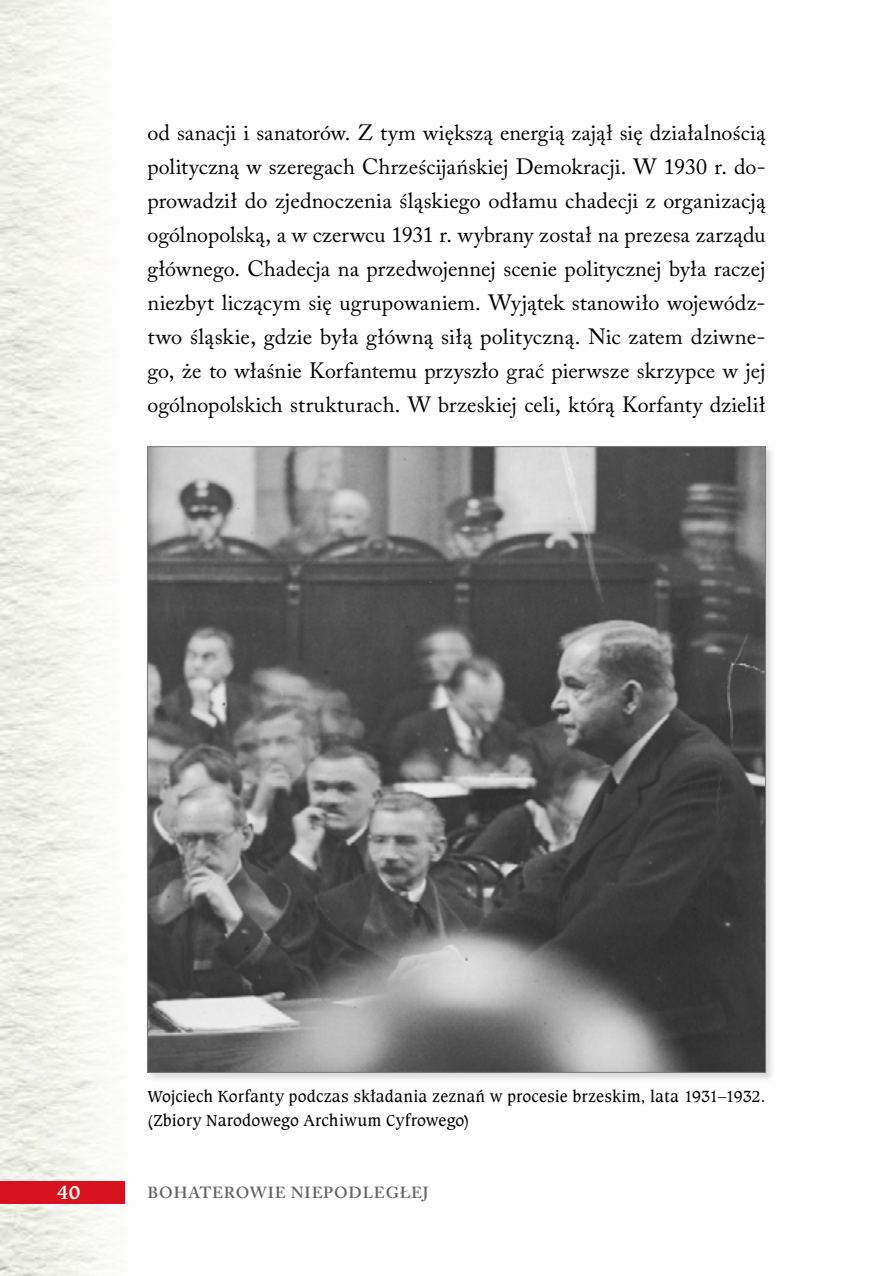
<style>
.page{position:relative;width:879px;height:1276px;background:#fff}
.page>*{position:absolute;margin:0;border:0;box-sizing:border-box;transform-origin:0 0}
.t1{font:22px/34px "Adobe Caslon Pro";letter-spacing:.01em;color:#000;text-align:justify}
.t2{font:700 20px "Caxton Bk EU";color:#fff}
.t3{font:17px/24px "Caxton Bk EU";letter-spacing:.005em;color:#000}
.t4{font:600 16px "Adobe Caslon Pro";letter-spacing:.055em;color:#646363}
</style>
<div class="page">
<img style="left:0;top:0;width:125px;height:1276px">
<div style="left:0;top:1181px;width:125px;height:22px;background:#d5121e"></div>
<div style="left:145px;top:444px;width:631px;height:638px;background:#000;opacity:.15"></div>
<img style="left:149px;top:448px;width:615px;height:623px">
<p class="t1" style="left:147px;top:115px;width:620px">od sanacji i sanatorów. Z tym większą energią zajął się działalnością polityczną w szeregach Chrześcijańskiej Demokracji. W 1930 r. do&shy;prowadził do zjednoczenia śląskiego odłamu chadecji z organizacją ogólnopolską, a w czerwcu 1931 r. wybrany został na prezesa zarządu głównego. Chadecja na przedwojennej scenie politycznej była raczej niezbyt liczącym się ugrupowaniem. Wyjątek stanowiło wojewódz&shy;two śląskie, gdzie była główną siłą polityczną. Nic zatem dziwne&shy;go, że to właśnie Korfantemu przyszło grać pierwsze skrzypce w jej ogólnopolskich strukturach. W brzeskiej celi, którą Korfanty dzielił</p>
<p class="t3" style="left:147px;top:1084px;width:619px">Wojciech Korfanty podczas składania zeznań w procesie brzeskim, lata 1931–1932. (Zbiory Narodowego Archiwum Cyfrowego)</p>
<p class="t2" style="left:57px;top:1179px;width:25px">40</p>
<p class="t4" style="left:148px;top:1183px;width:282px">BOHATEROWIE NIEPODLEGŁEJ</p>
</div>
